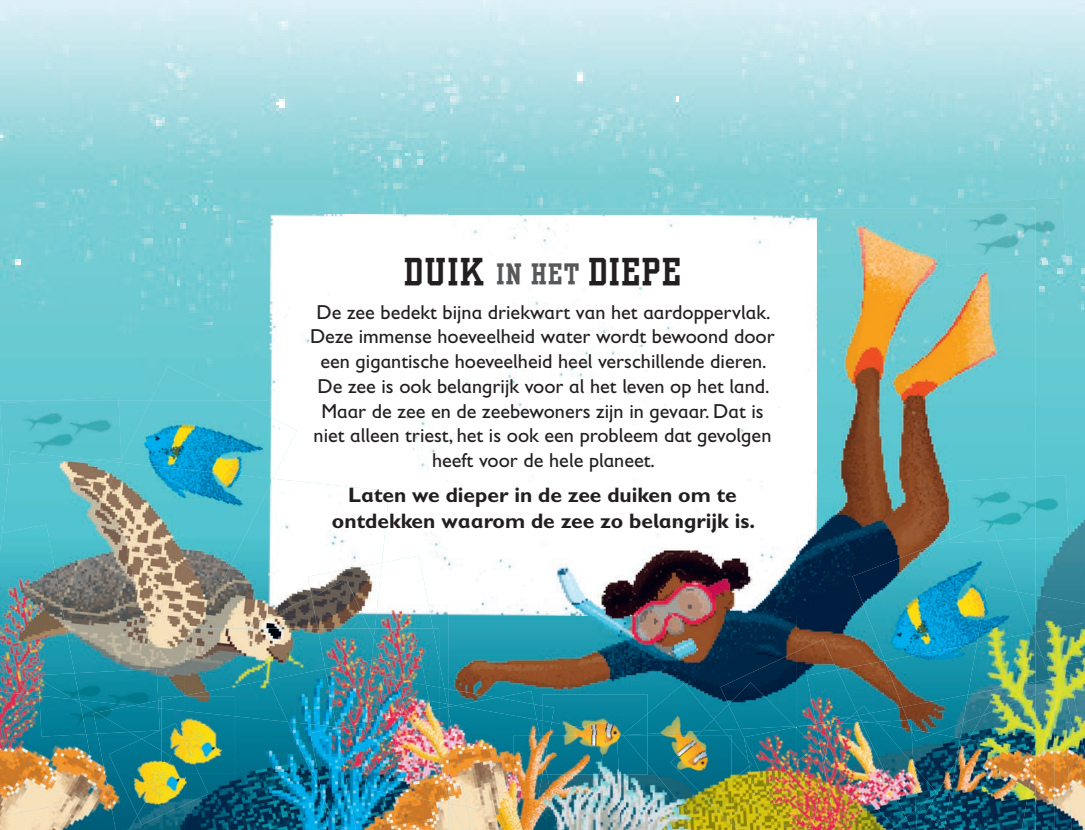
<style>
.page{position:relative;width:1085px;height:830px;background:#fff}
.page>*{position:absolute;margin:0;border:0;box-sizing:border-box;transform-origin:0 0}
.t1{font:31.5px "Yearbook Solid";letter-spacing:.06em;color:#231f20}
.t2{font:700 21px/26.2px "Gill Sans Infant Std";color:#231f20;text-align:center}
.t3{font:20.25px/24.8px "Gill Sans Infant Std";color:#231f20;text-align:center}
.s1{font-size:24px;color:#57585a}
</style>
<div class="page">
<img style="left:0;top:0;width:1084px;height:400px">
<img style="left:268px;top:215px;width:180px;height:399px">
<img style="left:1035px;top:396px;width:49px;height:198px">
<img style="left:1035px;top:594px;width:49px;height:28px">
<img style="left:1035px;top:622px;width:49px;height:38px">
<img style="left:1062px;top:660px;width:22px;height:7px">
<img style="left:447px;top:688px;width:1px;height:12px">
<div style="left:151px;top:366px;width:85px;height:34px;background:#64c9d1"></div>
<img style="left:121px;top:400px;width:147px;height:59px">
<img style="left:268px;top:416px;width:29px;height:62px">
<img style="left:1035px;top:639px;width:7px;height:13px">
<img style="left:376px;top:614px;width:68px;height:73px">
<img style="left:389px;top:555px;width:41px;height:59px">
<img style="left:439px;top:687px;width:8px;height:13px">
<img style="left:1050px;top:656px;width:12px;height:20px">
<img style="left:1060px;top:667px;width:24px;height:27px">
<img style="left:1078px;top:694px;width:6px;height:27px">
<img style="left:1035px;top:652px;width:15px;height:24px">
<img style="left:1035px;top:676px;width:27px;height:153px">
<img style="left:1062px;top:675px;width:11px;height:19px">
<img style="left:1054px;top:694px;width:11px;height:135px">
<img style="left:1065px;top:694px;width:13px;height:27px">
<img style="left:1065px;top:721px;width:19px;height:108px">
<img style="left:1071px;top:721px;width:13px;height:72px">
<img style="left:1035px;top:678px;width:19px;height:16px">
<img style="left:0;top:816px;width:97px;height:13px">
<img style="left:0;top:695px;width:97px;height:121px">
<img style="left:142px;top:708px;width:43px;height:121px">
<img style="left:97px;top:731px;width:45px;height:98px">
<img style="left:375px;top:628px;width:64px;height:56px">
<img style="left:429px;top:684px;width:10px;height:16px">
<img style="left:374px;top:638px;width:9px;height:19px">
<img style="left:383px;top:650px;width:43px;height:29px">
<img style="left:402px;top:679px;width:27px;height:16px">
<img style="left:402px;top:695px;width:29px;height:14px">
<img style="left:371px;top:657px;width:22px;height:58px">
<img style="left:377px;top:677px;width:25px;height:38px">
<img style="left:400px;top:700px;width:9px;height:14px">
<img style="left:185px;top:721px;width:125px;height:108px">
<img style="left:288px;top:726px;width:37px;height:69px">
<svg style="left:429px;top:700px;width:19px;height:9px"></svg>
<img style="left:439px;top:706px;width:9px;height:72px">
<img style="left:439px;top:753px;width:8px;height:25px">
<img style="left:439px;top:803px;width:9px;height:26px">
<img style="left:439px;top:778px;width:9px;height:25px">
<img style="left:409px;top:709px;width:30px;height:5px">
<img style="left:310px;top:727px;width:26px;height:102px">
<img style="left:336px;top:727px;width:44px;height:102px">
<img style="left:365px;top:715px;width:21px;height:77px">
<img style="left:380px;top:792px;width:59px;height:37px">
<img style="left:386px;top:714px;width:53px;height:87px">
<img style="left:86px;top:705px;width:10px;height:28px">
<img style="left:39px;top:700px;width:47px;height:36px">
<img style="left:96px;top:705px;width:64px;height:26px">
<img style="left:93px;top:712px;width:37px;height:21px">
<img style="left:944px;top:198px;width:121px;height:63px">
<img style="left:1035px;top:475px;width:33px;height:63px">
<img style="left:53px;top:396px;width:65px;height:4px">
<img style="left:0;top:400px;width:121px;height:64px">
<img style="left:2px;top:459px;width:270px;height:241px">
<img style="left:268px;top:478px;width:121px;height:136px">
<img style="left:92px;top:462px;width:176px;height:121px">
<svg style="left:268px;top:478px;width:5px;height:11px"></svg>
<img style="left:0;top:524px;width:75px;height:149px">
<img style="left:369px;top:614px;width:7px;height:14px">
<img style="left:308px;top:562px;width:74px;height:52px">
<img style="left:244px;top:614px;width:71px;height:14px">
<img style="left:272px;top:596px;width:39px;height:18px">
<img style="left:315px;top:614px;width:54px;height:14px">
<img style="left:311px;top:580px;width:52px;height:34px">
<img style="left:0;top:656px;width:39px;height:39px">
<img style="left:158px;top:695px;width:3px;height:13px">
<img style="left:185px;top:628px;width:59px;height:51px">
<img style="left:244px;top:628px;width:73px;height:51px">
<img style="left:317px;top:628px;width:57px;height:40px">
<img style="left:185px;top:679px;width:83px;height:42px">
<img style="left:268px;top:668px;width:57px;height:58px">
<img style="left:325px;top:660px;width:46px;height:67px">
<img style="left:340px;top:722px;width:25px;height:7px">
<img style="left:75px;top:668px;width:83px;height:37px">
<img style="left:38px;top:673px;width:42px;height:26px">
<img style="left:38px;top:678px;width:36px;height:21px">
<img style="left:133px;top:700px;width:26px;height:8px">
<img style="left:9px;top:451px;width:84px;height:13px">
<img style="left:448px;top:208px;width:587px;height:188px">
<img style="left:448px;top:402px;width:348px;height:302px">
<img style="left:448px;top:215px;width:368px;height:185px">
<img style="left:796px;top:396px;width:239px;height:264px">
<img style="left:796px;top:400px;width:20px;height:214px">
<img style="left:837px;top:660px;width:47px;height:46px">
<img style="left:1032px;top:591px;width:3px;height:41px">
<img style="left:448px;top:688px;width:94px;height:15px">
<img style="left:448px;top:703px;width:94px;height:31px">
<img style="left:852px;top:538px;width:165px;height:122px">
<img style="left:884px;top:643px;width:83px;height:63px">
<img style="left:976px;top:586px;width:56px;height:46px">
<img style="left:967px;top:632px;width:68px;height:107px">
<img style="left:997px;top:645px;width:38px;height:36px">
<img style="left:878px;top:706px;width:24px;height:13px">
<img style="left:960px;top:722px;width:22px;height:17px">
<img style="left:916px;top:733px;width:44px;height:96px">
<img style="left:943px;top:737px;width:25px;height:92px">
<img style="left:902px;top:694px;width:65px;height:39px">
<img style="left:962px;top:688px;width:35px;height:34px">
<img style="left:924px;top:760px;width:20px;height:65px">
<img style="left:944px;top:739px;width:91px;height:90px">
<img style="left:982px;top:681px;width:53px;height:33px">
<img style="left:911px;top:720px;width:25px;height:89px">
<img style="left:878px;top:719px;width:29px;height:2px">
<img style="left:911px;top:723px;width:5px;height:106px">
<img style="left:878px;top:721px;width:37px;height:96px">
<img style="left:599px;top:774px;width:20px;height:55px">
<img style="left:557px;top:774px;width:42px;height:55px">
<img style="left:619px;top:774px;width:103px;height:55px">
<img style="left:497px;top:690px;width:36px;height:7px">
<img style="left:456px;top:697px;width:80px;height:8px">
<img style="left:471px;top:814px;width:42px;height:15px">
<img style="left:448px;top:705px;width:91px;height:109px">
<img style="left:463px;top:803px;width:8px;height:26px">
<img style="left:448px;top:708px;width:18px;height:98px">
<img style="left:453px;top:803px;width:10px;height:26px">
<img style="left:448px;top:803px;width:5px;height:26px">
<svg style="left:447px;top:795px;width:4px;height:8px"></svg>
<img style="left:513px;top:774px;width:44px;height:55px">
<img style="left:513px;top:734px;width:29px;height:84px">
<img style="left:720px;top:651px;width:76px;height:72px">
<img style="left:796px;top:639px;width:41px;height:84px">
<img style="left:806px;top:669px;width:50px;height:54px">
<img style="left:815px;top:720px;width:14px;height:14px">
<img style="left:898px;top:817px;width:13px;height:12px">
<svg style="left:794px;top:723px;width:22px;height:4px"></svg>
<img style="left:796px;top:724px;width:23px;height:18px">
<svg style="left:829px;top:705px;width:49px;height:17px"></svg>
<img style="left:819px;top:734px;width:6px;height:8px">
<img style="left:825px;top:722px;width:80px;height:104px">
<img style="left:713px;top:704px;width:15px;height:24px">
<img style="left:722px;top:728px;width:21px;height:101px">
<img style="left:731px;top:796px;width:24px;height:33px">
<img style="left:743px;top:786px;width:12px;height:10px">
<img style="left:755px;top:786px;width:11px;height:43px">
<img style="left:708px;top:800px;width:23px;height:23px">
<img style="left:728px;top:682px;width:66px;height:46px">
<img style="left:739px;top:725px;width:56px;height:4px">
<svg style="left:894px;top:826px;width:4px;height:3px"></svg>
<img style="left:743px;top:727px;width:53px;height:59px">
<img style="left:796px;top:728px;width:18px;height:18px">
<img style="left:766px;top:761px;width:30px;height:68px">
<img style="left:796px;top:746px;width:18px;height:83px">
<svg style="left:814px;top:742px;width:11px;height:23px"></svg>
<img style="left:812px;top:765px;width:11px;height:64px">
<img style="left:823px;top:756px;width:71px;height:73px">
<img style="left:944px;top:208px;width:91px;height:57px">
<img style="left:946px;top:476px;width:89px;height:64px">
<img style="left:949px;top:523px;width:48px;height:19px">
<img style="left:647px;top:683px;width:66px;height:47px">
<img style="left:647px;top:730px;width:50px;height:4px">
<img style="left:647px;top:734px;width:61px;height:81px">
<img style="left:701px;top:718px;width:21px;height:11px">
<img style="left:697px;top:729px;width:52px;height:51px">
<svg style="left:748px;top:760px;width:3px;height:5px"></svg>
<img style="left:670px;top:734px;width:61px;height:66px">
<img style="left:542px;top:694px;width:105px;height:40px">
<img style="left:542px;top:705px;width:12px;height:17px">
<img style="left:551px;top:722px;width:55px;height:12px">
<img style="left:542px;top:720px;width:9px;height:14px">
<img style="left:606px;top:734px;width:11px;height:40px">
<img style="left:547px;top:734px;width:59px;height:40px">
<img style="left:542px;top:734px;width:7px;height:27px">
<img style="left:617px;top:734px;width:30px;height:40px">
<svg style="left:544px;top:761px;width:3px;height:13px"></svg>
<img style="left:542px;top:748px;width:2px;height:26px">
<img style="left:622px;top:713px;width:25px;height:51px">
<svg style="left:622px;top:733px;width:25px;height:2px"></svg>
<img style="left:161px;top:710px;width:24px;height:12px">
<img style="left:185px;top:716px;width:50px;height:57px">
<img style="left:161px;top:695px;width:24px;height:15px">
<img style="left:185px;top:695px;width:50px;height:21px">
<img style="left:137px;top:729px;width:48px;height:95px">
<img style="left:109px;top:738px;width:53px;height:77px">
<img style="left:185px;top:773px;width:23px;height:31px">
<img style="left:161px;top:722px;width:24px;height:51px">
<img style="left:161px;top:750px;width:11px;height:23px">
<img style="left:185px;top:743px;width:14px;height:30px">
<h1 class="t1" style="left:404px;top:251px;width:278px">DUIK <span class="s1">IN HET</span> DIEPE</h1>
<p class="t3" style="left:310px;top:299px;width:466px">De zee bedekt bijna driekwart van het aardoppervlak.<br>Deze immense hoeveelheid water wordt bewoond door een gigantische hoeveelheid heel verschillende dieren.<br>De zee is ook belangrijk voor al het leven op het land.<br>Maar de zee en de zeebewoners zijn in gevaar. Dat is niet alleen triest, het is ook een probleem dat gevolgen heeft voor de hele planeet.</p>
<p class="t2" style="left:332px;top:481px;width:424px">Laten we dieper in de zee duiken om te ontdekken waarom de zee zo belangrijk is.</p>
</div>
